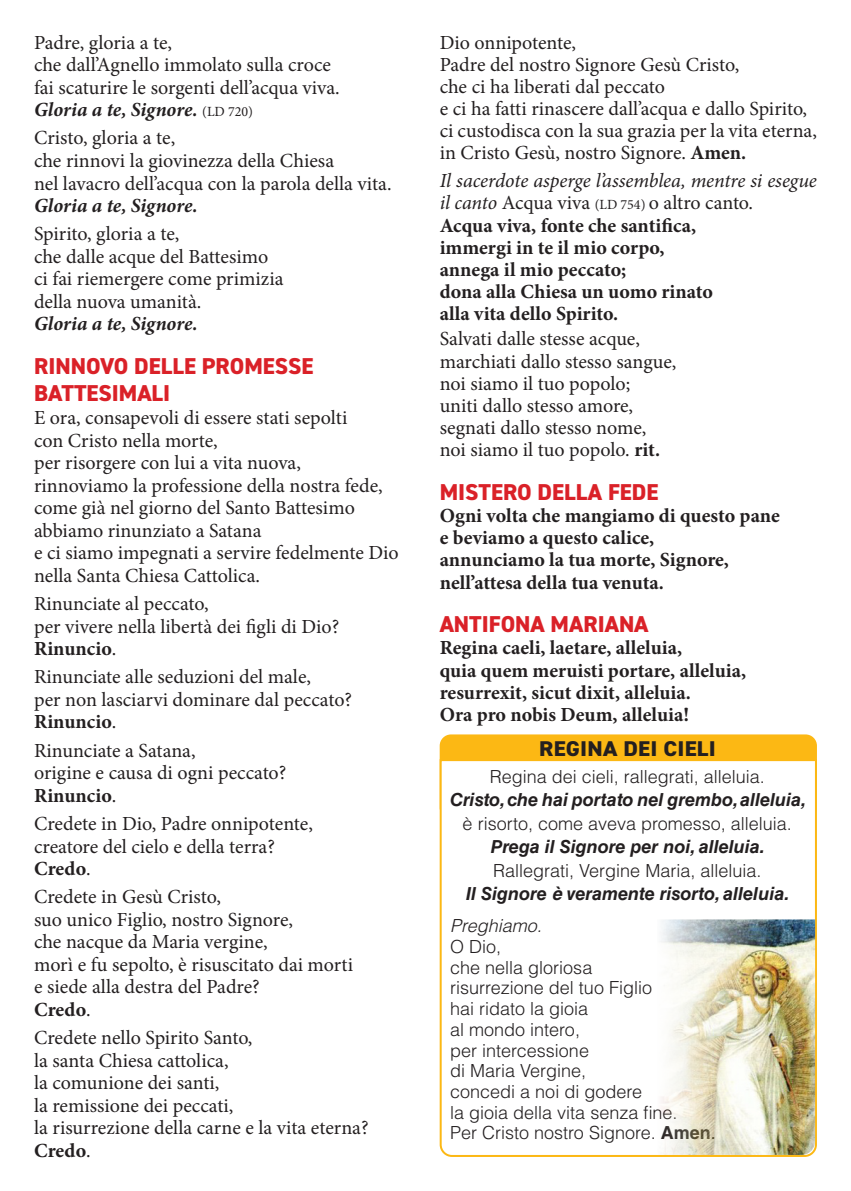
<style>
.page{position:relative;width:851px;height:1191px;background:#fff}
.page>*{position:absolute;margin:0;border:0;box-sizing:border-box;transform-origin:0 0}
.t1{font:800 23px/27px "DIN2014";color:#da2128}
.A_TITOLETTO{font:800 21.4px "DIN2014";letter-spacing:.01em;color:#231f20;scale:1.08 1}
.Normale{font:20px/22.6px "Minion Pro";color:#231f20}
.Normale-2{font:700 20px/22.2px "Minion Pro";color:#231f20}
.Normale-3{font:italic 20px/22.2px "Minion Pro";letter-spacing:-.005em;color:#231f20}
.t2{font:300 18px/20.6px "Helvetica LT Std";color:#231f20}
.t3{font:italic 700 18px "Helvetica LT Std";color:#231f20}
.s1{font-weight:700;font-style:italic}
.s2{font-size:14px}
.s3{font-weight:700}
.s4{font-style:normal}
.s5{font-style:normal;font-size:14px}
.s6{font-style:italic}
.s7{font-weight:400}
</style>
<div class="page">
<div style="left:439px;top:734px;width:377px;height:85px;background:#fcb814;border-radius:11px"></div>
<svg style="left:439px;top:758px;width:378px;height:399px"></svg>
<img style="left:657px;top:919px;width:158px;height:235px">
<p class="Normale" style="left:34px;top:31px;width:307px">Padre, gloria a te,<br>che dall’Agnello immolato sulla croce fai scaturire le sorgenti dell’acqua viva.<br><span class="s1">Gloria a te, Signore.</span> <span class="s2">(LD 720)</span></p>
<p class="Normale" style="left:34px;top:127px;width:359px">Cristo, gloria a te,<br>che rinnovi la giovinezza della Chiesa<br>nel lavacro dell’acqua con la parola della vita.<br><span class="s1">Gloria a te, Signore.</span></p>
<p class="Normale" style="left:34px;top:223px;width:236px">Spirito, gloria a te,<br>che dalle acque del Battesimo</p>
<p class="Normale" style="left:34px;top:268px;width:251px">ci fai riemergere come primizia della nuova umanità.<br><span class="s1">Gloria a te, Signore.</span></p>
<p class="t1" style="left:34px;top:353px;width:281px">RINNOVO DELLE PROMESSE<br>BATTESIMALI</p>
<p class="Normale" style="left:34px;top:406px;width:366px">E ora, consapevoli di essere stati sepolti<br>con Cristo nella morte,<br>per risorgere con lui a vita nuova, rinnoviamo la professione della nostra fede, come già nel giorno del Santo Battesimo abbiamo rinunziato a Satana<br>e ci siamo impegnati a servire fedelmente Dio nella Santa Chiesa Cattolica.</p>
<p class="Normale" style="left:34px;top:592px;width:307px">Rinunciate al peccato,<br>per vivere nella libertà dei figli di Dio?<br><span class="s3">Rinuncio</span>.</p>
<p class="Normale" style="left:34px;top:666px;width:319px">Rinunciate alle seduzioni del male,<br>per non lasciarvi dominare dal peccato?<br><span class="s3">Rinuncio</span>.</p>
<p class="Normale" style="left:34px;top:739px;width:254px">Rinunciate a Satana,<br>origine e causa di ogni peccato?<br><span class="s3">Rinuncio</span>.</p>
<p class="Normale" style="left:34px;top:812px;width:280px">Credete in Dio, Padre onnipotente, creatore del cielo e della terra?<br><span class="s3">Credo</span>.</p>
<p class="Normale" style="left:34px;top:885px;width:320px">Credete in Gesù Cristo,<br>suo unico Figlio, nostro Signore,<br>che nacque da Maria vergine,<br>morì e fu sepolto, è risuscitato dai morti e siede alla destra del Padre?<br><span class="s3">Credo</span>.</p>
<p class="Normale" style="left:34px;top:1026px;width:336px">Credete nello Spirito Santo,<br>la santa Chiesa cattolica,<br>la comunione dei santi,<br>la remissione dei peccati,<br>la risurrezione della carne e la vita eterna?<br><span class="s3">Credo</span>.</p>
<p class="Normale" style="left:439px;top:31px;width:138px">Dio onnipotente,</p>
<p class="Normale" style="left:439px;top:53px;width:301px">Padre del nostro Signore Gesù Cristo,</p>
<p class="Normale" style="left:439px;top:75px;width:227px">che ci ha liberati dal peccato</p>
<p class="Normale" style="left:439px;top:97px;width:369px">e ci ha fatti rinascere dall’acqua e dallo Spirito,</p>
<p class="Normale" style="left:439px;top:120px;width:379px">ci custodisca con la sua grazia per la vita eterna,</p>
<p class="Normale" style="left:439px;top:142px;width:308px">in Cristo Gesù, nostro Signore. <span class="s3">Amen.</span></p>
<p class="Normale-3" style="left:439px;top:170px;width:379px">Il sacerdote asperge l’assemblea, mentre si esegue il canto <span class="s4">Acqua viva</span> <span class="s5">(LD 754)</span> <span class="s4">o altro canto.</span></p>
<p class="Normale-2" style="left:439px;top:214px;width:258px">Acqua viva, fonte che santifica, immergi in te il mio corpo, annega il mio peccato;</p>
<p class="Normale-2" style="left:439px;top:280px;width:275px">dona alla Chiesa un uomo rinato alla vita dello Spirito.</p>
<p class="Normale" style="left:439px;top:328px;width:238px">Salvati dalle stesse acque, marchiati dallo stesso sangue, noi siamo il tuo popolo;<br>uniti dallo stesso amore, segnati dallo stesso nome, noi siamo il tuo popolo. <span class="s3">rit.</span></p>
<p class="t1" style="left:439px;top:478px;width:220px">MISTERO DELLA FEDE</p>
<p class="Normale-2" style="left:439px;top:504px;width:342px">Ogni volta che mangiamo di questo pane e beviamo a questo calice,<br>annunciamo la tua morte, Signore, nell’attesa della tua venuta.</p>
<p class="t1" style="left:439px;top:611px;width:210px">ANTIFONA MARIANA</p>
<p class="Normale-2" style="left:439px;top:636px;width:308px">Regina caeli, laetare, alleluia,<br>quia quem meruisti portare, alleluia, resurrexit, sicut dixit, alleluia.<br>Ora pro nobis Deum, alleluia!</p>
<p class="A_TITOLETTO" style="left:539px;top:734px;width:165px">REGINA DEI CIELI</p>
<p class="t2" style="left:489px;top:765px;width:277px">Regina dei cieli, rallegrati, alleluia.</p>
<p class="t3" style="left:450px;top:788px;width:357px">Cristo, che hai portato nel grembo, alleluia,</p>
<p class="t2" style="left:462px;top:812px;width:331px">è risorto, come aveva promesso, alleluia.</p>
<p class="t3" style="left:490px;top:836px;width:275px">Prega il Signore per noi, alleluia.</p>
<p class="t2" style="left:493px;top:860px;width:270px">Rallegrati, Vergine Maria, alleluia.</p>
<p class="t3" style="left:466px;top:883px;width:324px">Il Signore è veramente risorto, alleluia.</p>
<p class="t2" style="left:450px;top:915px;width:267px"><span class="s6">Preghiamo.<br></span>O Dio,<br>che nella gloriosa<br>risurrezione del tuo Figlio<br>hai ridato la gioia<br>al mondo intero,<br>per intercessione<br>di Maria Vergine,<br>concedi a noi di godere<br>la gioia della vita senza fine.<br>Per Cristo nostro Signore. <span class="s3">Amen</span><span class="s7">.</span></p>
</div>
